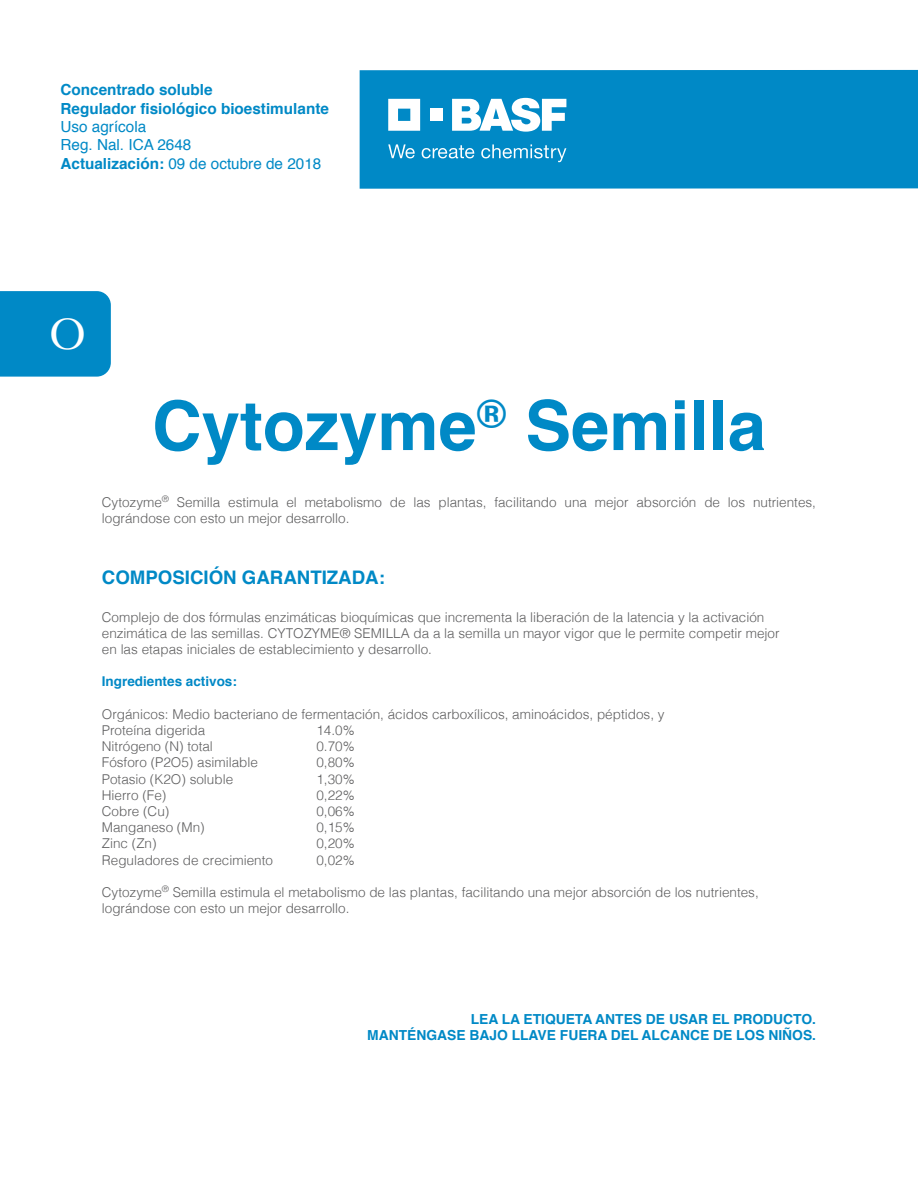
<style>
.page{position:relative;width:918px;height:1188px;background:#fff}
.page>*{position:absolute;margin:0;border:0;box-sizing:border-box;transform-origin:0 0}
.t1{font:700 68.7px "Helvetica";color:#0089c6}
.t2{font:43.95px "Hoefler Text";color:#fff}
.t3{font:700 18.6px "Helvetica";color:#0089c6}
.t4{font:15.3px/18.3px "Helvetica";color:#0089c6}
.t5{font:700 15.3px/18.3px "Helvetica";color:#0089c6}
.t6{font:700 13.8px/16.6px "Helvetica";color:#0089c6;text-align:right}
.t7{font:300 13.5px/16.2px "Helvetica";color:#5e5e5f}
.t8{font:700 13.5px "Helvetica";color:#0088c6}
.s1{font-weight:700}
</style>
<div class="page">
<div style="left:360px;top:70px;width:558px;height:119px;background:#0089c6"></div>
<svg style="left:388px;top:99px;width:32px;height:32px"></svg>
<div style="left:430px;top:109px;width:12px;height:12px;background:#fff"></div>
<svg style="left:452px;top:98px;width:114px;height:34px"></svg>
<svg style="left:388px;top:144px;width:27px;height:14px"></svg>
<svg style="left:422px;top:145px;width:52px;height:13px"></svg>
<svg style="left:481px;top:144px;width:85px;height:18px"></svg>
<div style="left:0;top:291px;width:111px;height:86px;background:#0089c6"></div>
<p class="t5" style="left:60px;top:81px;width:270px">Concentrado soluble<br>Regulador fisiológico bioestimulante</p>
<p class="t4" style="left:60px;top:118px;width:262px">Uso agrícola<br>Reg. Nal. ICA 2648<br><span class="s1">Actualización:</span> 09 de octubre de 2018</p>
<h2 class="t2" style="left:49px;top:309px;width:38px">O</h2>
<h1 class="t1" style="left:152px;top:370px;width:615px">Cytozyme<sup>®</sup> Semilla</h1>
<p class="t7" style="left:102px;top:493px;width:716px">Cytozyme<sup>®</sup> Semilla estimula el metabolismo de las plantas, facilitando una mejor absorción de los nutrientes, lográndose con esto un mejor desarrollo.</p>
<h3 class="t3" style="left:102px;top:563px;width:285px">COMPOSICIÓN GARANTIZADA:</h3>
<p class="t7" style="left:102px;top:608px;width:679px">Complejo de dos fórmulas enzimáticas bioquímicas que incrementa la liberación de la latencia y la activación enzimática de las semillas. CYTOZYME® SEMILLA da a la semilla un mayor vigor que le permite competir mejor en las etapas iniciales de establecimiento y desarrollo.</p>
<p class="t8" style="left:102px;top:671px;width:137px">Ingredientes activos:</p>
<p class="t7" style="left:102px;top:705px;width:564px">Orgánicos: Medio bacteriano de fermentación, ácidos carboxílicos, aminoácidos, péptidos, y<br>Proteína digerida</p>
<p class="t7" style="left:316px;top:721px;width:40px">14.0%</p>
<p class="t7" style="left:102px;top:737px;width:113px">Nitrógeno (N) total</p>
<p class="t7" style="left:316px;top:737px;width:40px">0.70%</p>
<p class="t7" style="left:102px;top:753px;width:158px">Fósforo (P2O5) asimilable</p>
<p class="t7" style="left:316px;top:753px;width:40px">0,80%</p>
<p class="t7" style="left:102px;top:770px;width:133px">Potasio (K2O) soluble</p>
<p class="t7" style="left:316px;top:770px;width:40px">1,30%</p>
<p class="t7" style="left:102px;top:786px;width:66px">Hierro (Fe)</p>
<p class="t7" style="left:316px;top:786px;width:40px">0,22%</p>
<p class="t7" style="left:102px;top:802px;width:69px">Cobre (Cu)</p>
<p class="t7" style="left:316px;top:802px;width:40px">0,06%</p>
<p class="t7" style="left:102px;top:818px;width:104px">Manganeso (Mn)</p>
<p class="t7" style="left:316px;top:818px;width:40px">0,15%</p>
<p class="t7" style="left:102px;top:834px;width:56px">Zinc (Zn)</p>
<p class="t7" style="left:316px;top:834px;width:40px">0,20%</p>
<p class="t7" style="left:102px;top:851px;width:173px">Reguladores de crecimiento</p>
<p class="t7" style="left:316px;top:851px;width:40px">0,02%</p>
<p class="t7" style="left:102px;top:883px;width:658px">Cytozyme<sup>®</sup> Semilla estimula el metabolismo de las plantas, facilitando una mejor absorción de los nutrientes, lográndose con esto un mejor desarrollo.</p>
<p class="t6" style="left:367px;top:1011px;width:450px">LEA LA ETIQUETA ANTES DE USAR EL PRODUCTO.<br>MANTÉNGASE BAJO LLAVE FUERA DEL ALCANCE DE LOS NIÑOS.</p>
</div>
